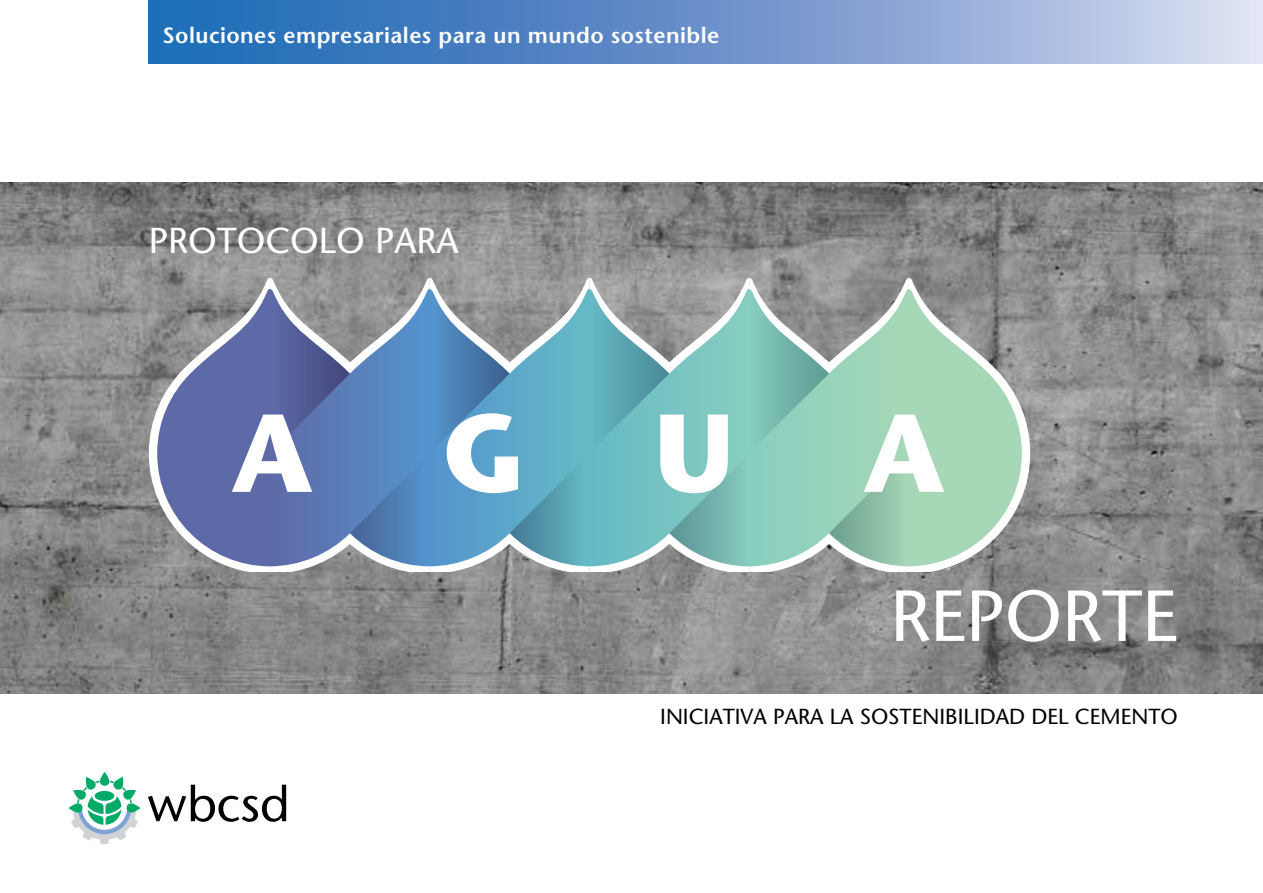
<style>
.page{position:relative;width:1263px;height:893px;background:#fff}
.page>*{position:absolute;margin:0;border:0;box-sizing:border-box;transform-origin:0 0}
.t1{font:700 110.4px "Stone Sans Std";color:#fff}
.t2{font:500 72px "Stone Sans Std";color:#fff}
.t3{font:500 36px "Stone Sans Std";color:#fff}
.t4{font:600 22.05px "Stone Sans Std";letter-spacing:.02em;color:#fff}
.t5{font:500 21.75px "Stone Sans Std";color:#000}
</style>
<div class="page">
<img style="left:0;top:183px;width:1263px;height:510px">
<svg style="left:149px;top:0;width:1114px;height:64px;background:#7198ce"></svg>
<svg style="left:148px;top:785px;width:138px;height:37px"></svg>
<svg style="left:69px;top:772px;width:72px;height:72px"></svg>
<svg style="left:149px;top:278px;width:881px;height:293px;background:#81a7b3"></svg>
<p class="t4" style="left:163px;top:23px;width:558px">Soluciones empresariales para un mundo sostenible</p>
<h3 class="t3" style="left:149px;top:219px;width:311px">PROTOCOLO PARA</h3>
<h1 class="t1" style="left:231px;top:387px;width:715px">AGUA</h1>
<h2 class="t2" style="left:890px;top:573px;width:289px">REPORTE</h2>
<p class="t5" style="left:660px;top:703px;width:519px">INICIATIVA PARA LA SOSTENIBILIDAD DEL CEMENTO</p>
</div>
